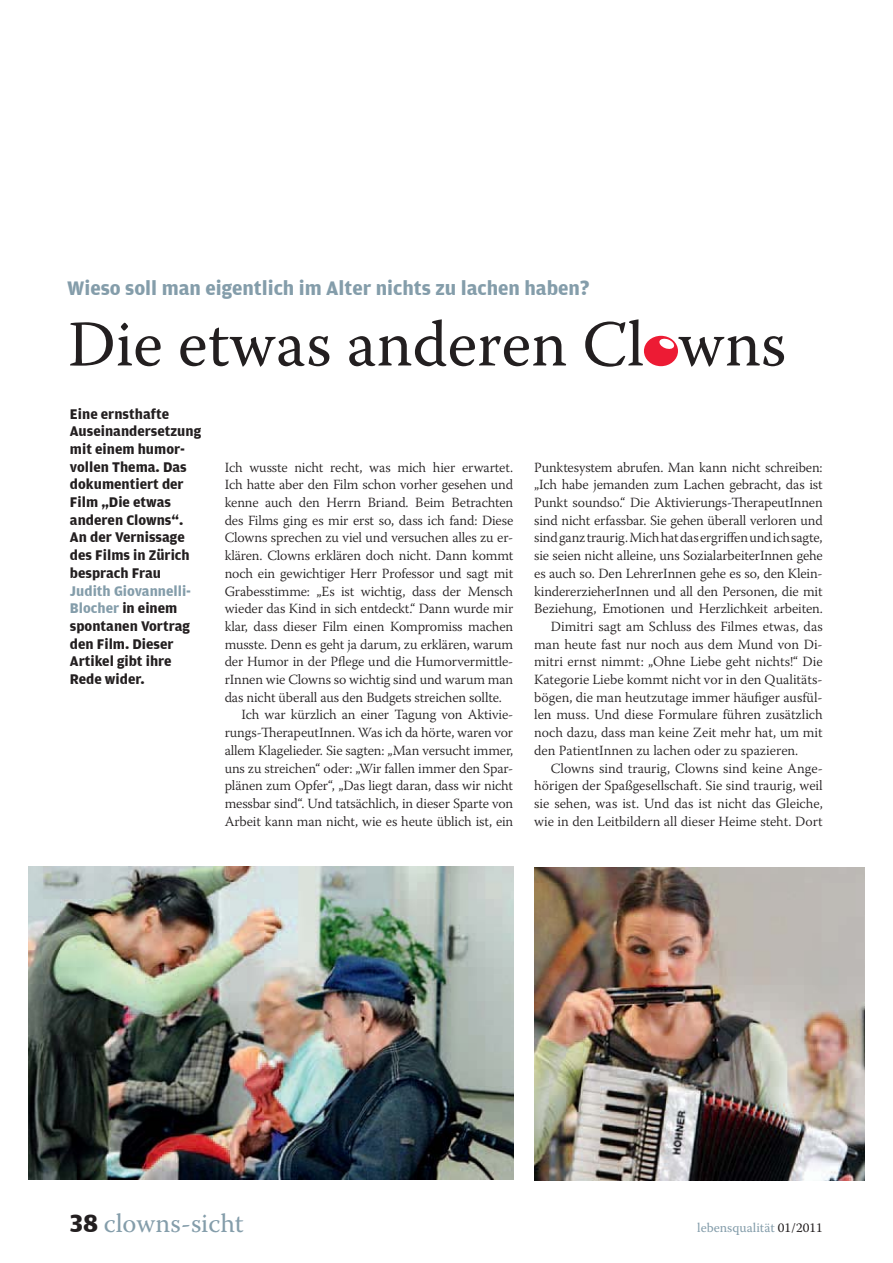
<style>
.page{position:relative;width:893px;height:1263px;background:#fff}
.page>*{position:absolute;margin:0;border:0;box-sizing:border-box;transform-origin:0 0}
.t1{font:64.95px "Warnock Pro";color:#231f20}
.t2{font:26.55px "Warnock Pro";color:#849daa}
.t3{font:700 20.7px "Amplitude";color:#849daa}
.t4{font:700 14.7px/17.7px "Amplitude";color:#231f20}
.t5{font:300 13.95px "Warnock Pro";letter-spacing:-.01em;color:#231f20}
.t6{font:13.35px "Warnock Pro";color:#849daa}
.s1{color:#849daa}
.s2{font-family:"Amplitude";font-weight:700;color:#231f20}
.s3{color:#231f20}
</style>
<div class="page">
<img style="left:534px;top:868px;width:330px;height:313px">
<img style="left:28px;top:867px;width:485px;height:313px">
<div style="left:644px;top:336px;width:34px;height:30px;background:#ed1b34;border-radius:50%"></div>
<svg style="left:659px;top:338px;width:16px;height:11px"></svg>
<h3 class="t3" style="left:67px;top:276px;width:524px">Wieso soll man eigentlich im Alter nichts zu lachen haben?</h3>
<h1 class="t1" style="left:68px;top:318px;width:719px">Die etwas anderen Cl wns</h1>
<p class="t4" style="left:70px;top:405px;width:133px">Eine ernsthafte<br>Auseinandersetzung mit einem humor&shy;vollen Thema. Das dokumentiert der<br>Film „Die etwas anderen Clowns“.<br>An der Vernissage des Films in Zürich besprach Frau</p>
<p class="t4" style="left:70px;top:582px;width:123px"><span class="s1">Judith Giovannelli-<br>Blocher</span> in einem spontanen Vortrag den Film. Dieser<br>Artikel gibt ihre<br>Rede wider.</p>
<p class="t5" style="left:225px;top:462px;width:290px">Ich wusste nicht recht, was mich hier erwartet.</p>
<p class="t5" style="left:225px;top:479px;width:290px">Ich hatte aber den Film schon vorher gesehen und</p>
<p class="t5" style="left:225px;top:497px;width:290px">kenne auch den Herrn Briand. Beim Betrachten</p>
<p class="t5" style="left:225px;top:515px;width:290px">des Films ging es mir erst so, dass ich fand: Diese</p>
<p class="t5" style="left:225px;top:532px;width:290px">Clowns sprechen zu viel und versuchen alles zu er-</p>
<p class="t5" style="left:225px;top:550px;width:290px">klären. Clowns erklären doch nicht. Dann kommt</p>
<p class="t5" style="left:225px;top:568px;width:290px">noch ein gewichtiger Herr Professor und sagt mit</p>
<p class="t5" style="left:225px;top:585px;width:290px">Grabesstimme: „Es ist wichtig, dass der Mensch</p>
<p class="t5" style="left:225px;top:603px;width:290px">wieder das Kind in sich entdeckt.“ Dann wurde mir</p>
<p class="t5" style="left:225px;top:621px;width:290px">klar, dass dieser Film einen Kompromiss machen</p>
<p class="t5" style="left:225px;top:639px;width:290px">musste. Denn es geht ja darum, zu erklären, warum</p>
<p class="t5" style="left:225px;top:656px;width:290px">der Humor in der Pflege und die Humorvermittle-</p>
<p class="t5" style="left:225px;top:674px;width:290px">rInnen wie Clowns so wichtig sind und warum man</p>
<p class="t5" style="left:225px;top:692px;width:279px">das nicht überall aus den Budgets streichen sollte.</p>
<p class="t5" style="left:241px;top:709px;width:273px">Ich war kürzlich an einer Tagung von Aktivie-</p>
<p class="t5" style="left:225px;top:727px;width:290px">rungs-TherapeutInnen. Was ich da hörte, waren vor</p>
<p class="t5" style="left:225px;top:745px;width:290px">allem Klagelieder. Sie sagten: „Man versucht immer,</p>
<p class="t5" style="left:225px;top:762px;width:290px">uns zu streichen“ oder: „Wir fallen immer den Spar-</p>
<p class="t5" style="left:225px;top:780px;width:290px">plänen zum Opfer“, „Das liegt daran, dass wir nicht</p>
<p class="t5" style="left:225px;top:798px;width:290px">messbar sind“. Und tatsächlich, in dieser Sparte von</p>
<p class="t5" style="left:225px;top:815px;width:290px">Arbeit kann man nicht, wie es heute üblich ist, ein</p>
<p class="t5" style="left:534px;top:462px;width:290px">Punktesystem abrufen. Man kann nicht schreiben:</p>
<p class="t5" style="left:534px;top:479px;width:290px">„Ich habe jemanden zum Lachen gebracht, das ist</p>
<p class="t5" style="left:534px;top:497px;width:290px">Punkt soundso.“ Die Aktivierungs-TherapeutInnen</p>
<p class="t5" style="left:534px;top:515px;width:290px">sind nicht erfassbar. Sie gehen überall verloren und</p>
<p class="t5" style="left:534px;top:532px;width:290px">sind ganz traurig. Mich hat das ergriffen und ich sagte,</p>
<p class="t5" style="left:534px;top:550px;width:290px">sie seien nicht alleine, uns SozialarbeiterInnen gehe</p>
<p class="t5" style="left:534px;top:568px;width:290px">es auch so. Den LehrerInnen gehe es so, den Klein-</p>
<p class="t5" style="left:534px;top:585px;width:290px">kindererzieherInnen und all den Personen, die mit</p>
<p class="t5" style="left:534px;top:603px;width:290px">Beziehung, Emotionen und Herzlichkeit arbeiten.</p>
<p class="t5" style="left:551px;top:621px;width:273px">Dimitri sagt am Schluss des Filmes etwas, das</p>
<p class="t5" style="left:534px;top:639px;width:290px">man heute fast nur noch aus dem Mund von Di-</p>
<p class="t5" style="left:534px;top:656px;width:290px">mitri ernst nimmt: „Ohne Liebe geht nichts!“ Die</p>
<p class="t5" style="left:534px;top:674px;width:290px">Kategorie Liebe kommt nicht vor in den Qualitäts-</p>
<p class="t5" style="left:534px;top:692px;width:290px">bögen, die man heutzutage immer häufiger ausfül-</p>
<p class="t5" style="left:534px;top:709px;width:290px">len muss. Und diese Formulare führen zusätzlich</p>
<p class="t5" style="left:534px;top:727px;width:290px">noch dazu, dass man keine Zeit mehr hat, um mit</p>
<p class="t5" style="left:534px;top:745px;width:266px">den PatientInnen zu lachen oder zu spazieren.</p>
<p class="t5" style="left:551px;top:762px;width:273px">Clowns sind traurig, Clowns sind keine Ange-</p>
<p class="t5" style="left:534px;top:780px;width:290px">hörigen der Spaßgesellschaft. Sie sind traurig, weil</p>
<p class="t5" style="left:534px;top:798px;width:290px">sie sehen, was ist. Und das ist nicht das Gleiche,</p>
<p class="t5" style="left:534px;top:815px;width:290px">wie in den Leitbildern all dieser Heime steht. Dort</p>
<h2 class="t2" style="left:70px;top:1213px;width:175px"><span class="s2">38</span> clowns-sicht</h2>
<p class="t6" style="left:697px;top:1223px;width:127px">lebensqualität <span class="s3">01/2011</span></p>
</div>
